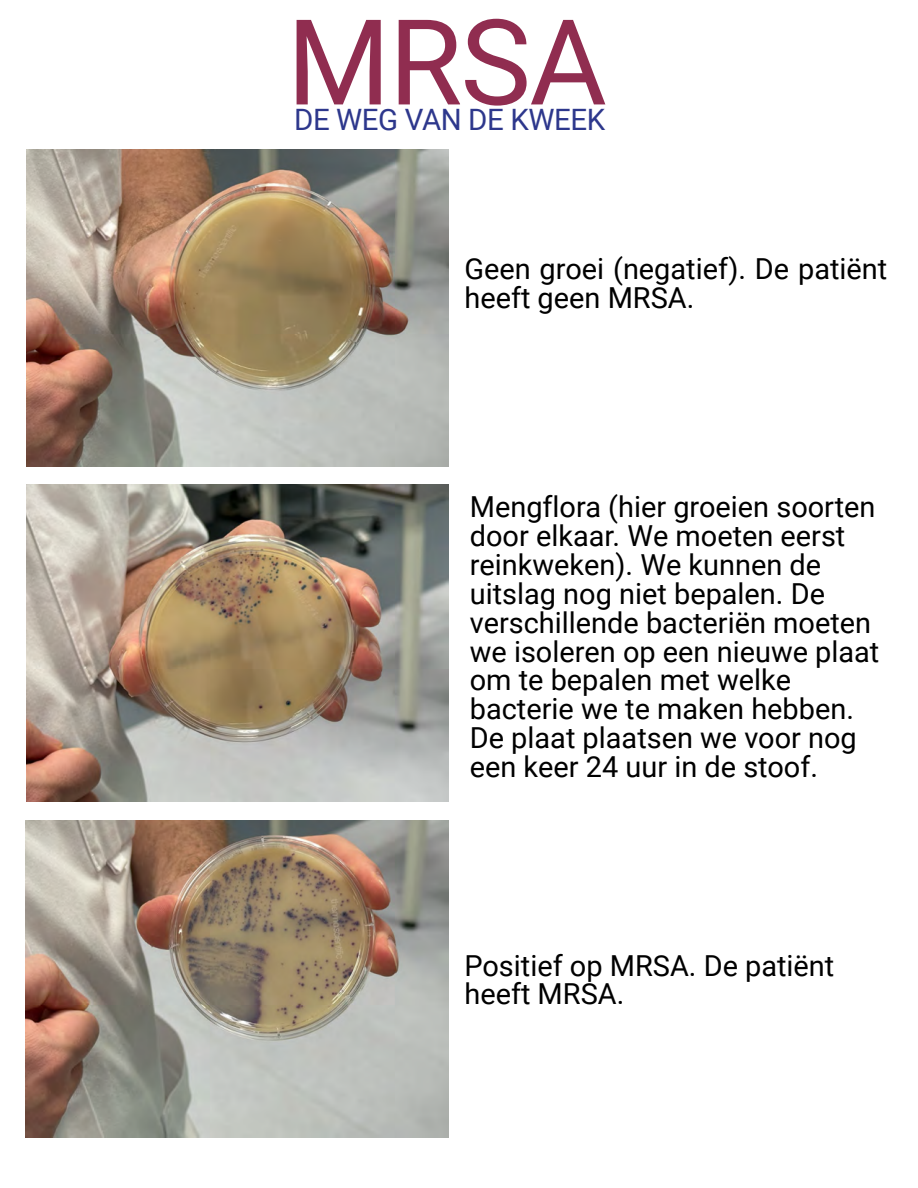
<style>
.page{position:relative;width:918px;height:1188px;background:#fff}
.page>*{position:absolute;margin:0;border:0;box-sizing:border-box;transform-origin:0 0}
.t1{font:118.95px "Roboto";color:#902d50}
.t2{font:29.4px "Roboto";letter-spacing:-.015em;color:#2d378c}
.t3{font:28.95px/29px "Roboto";color:#000}
</style>
<div class="page">
<img style="left:26px;top:149px;width:422px;height:317px">
<img style="left:26px;top:485px;width:422px;height:317px">
<img style="left:26px;top:820px;width:422px;height:317px">
<h1 class="t1" style="left:287px;top:-21px;width:322px">MRSA</h1>
<p class="t2" style="left:294px;top:99px;width:313px">DE WEG VAN DE KWEEK</p>
<p class="t3" style="left:464px;top:253px;width:424px">Geen groei (negatief). De patiënt heeft geen MRSA.</p>
<p class="t3" style="left:470px;top:491px;width:411px">Mengflora (hier groeien soorten door elkaar. We moeten eerst reinkweken). We kunnen de uitslag nog niet bepalen. De verschillende bacteriën moeten we isoleren op een nieuwe plaat om te bepalen met welke bacterie we te maken hebben.<br>De plaat plaatsen we voor nog een keer 24 uur in de stoof.</p>
<p class="t3" style="left:464px;top:950px;width:371px">Positief op MRSA. De patiënt heeft MRSA.</p>
</div>
